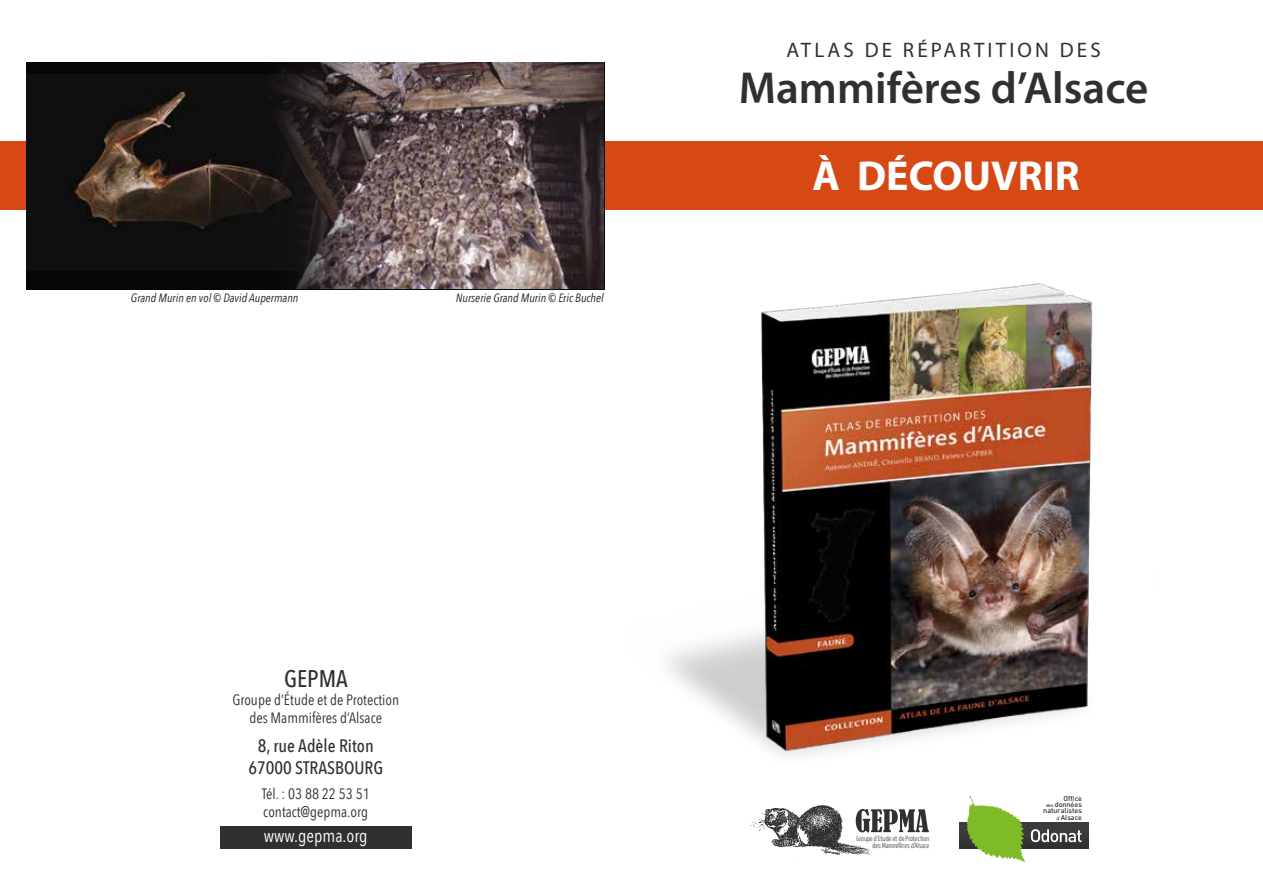
<style>
.page{position:relative;width:1263px;height:893px;background:#fff}
.page>*{position:absolute;margin:0;border:0;box-sizing:border-box;transform-origin:0 0}
.t1{font:600 45px "Myriad Pro";color:#303030}
.t2{font:700 42px "Myriad Pro";color:#fff}
.t3{font:500 24px "Avenir Next Condensed";color:#303030}
.t4{font:21px "Myriad Pro";letter-spacing:.15em;color:#303030}
.t5{font:500 18px/21.6px "Avenir Next Condensed";color:#303030;text-align:center}
.t6{font:18px "Avenir Next Condensed";color:#fff}
.t7{font:15px/18px "Avenir Next Condensed";color:#303030;text-align:center}
.t8{font:italic 12px "Avenir Next Condensed";color:#1d1d1b}
.t9{font:300 7.35px/7.4px "Yanone Kaffeesatz";color:#303030;text-align:right}
.t10{font:500 7.05px/6.3px "DIN";color:#2e2d2c;text-align:right}
.s1{font-size:4.65px}
</style>
<div class="page">
<div style="left:0;top:142px;width:1263px;height:68px;background:#d64915"></div>
<img style="left:696px;top:283px;width:397px;height:566px">
<div style="left:27px;top:62px;width:578px;height:228px;background:#0f0f0f"></div>
<img style="left:61px;top:90px;width:202px;height:141px">
<img style="left:263px;top:63px;width:341px;height:226px">
<svg style="left:750px;top:805px;width:179px;height:50px"></svg>
<div style="left:220px;top:826px;width:191px;height:23px;background:#303030"></div>
<div style="left:959px;top:823px;width:129px;height:25px;background:#3a3a39"></div>
<svg style="left:966px;top:795px;width:59px;height:68px"></svg>
<svg style="left:1031px;top:829px;width:50px;height:13px"></svg>
<p class="t8" style="left:131px;top:291px;width:169px">Grand Murin en vol © David Aupermann</p>
<p class="t8" style="left:456px;top:291px;width:149px">Nurserie Grand Murin © Eric Buchel</p>
<h3 class="t4" style="left:786px;top:37px;width:316px">ATLAS DE RÉPARTITION DES</h3>
<h1 class="t1" style="left:739px;top:59px;width:411px">Mammifères d’Alsace</h1>
<h2 class="t2" style="left:812px;top:149px;width:269px">À DÉCOUVRIR</h2>
<h3 class="t3" style="left:284px;top:664px;width:65px">GEPMA</h3>
<p class="t7" style="left:232px;top:690px;width:168px">Groupe d’Étude et de Protection des Mammifères d’Alsace</p>
<p class="t5" style="left:248px;top:735px;width:136px">8, rue Adèle Riton<br>67000 STRASBOURG</p>
<p class="t7" style="left:262px;top:784px;width:110px;text-align:left">Tél. : 03 88 22 53 51 contact@gepma.org</p>
<p class="t6" style="left:264px;top:820px;width:105px">www.gepma.org</p>
<p class="t9" style="left:856px;top:835px;width:74px">Groupe d’Etude et de Protection des Mammifères d’Alsace</p>
<p class="t10" style="left:1043px;top:795px;width:40px">Office<br><span class="s1">des</span> données naturalistes <span class="s1">d’</span>Alsace</p>
</div>
